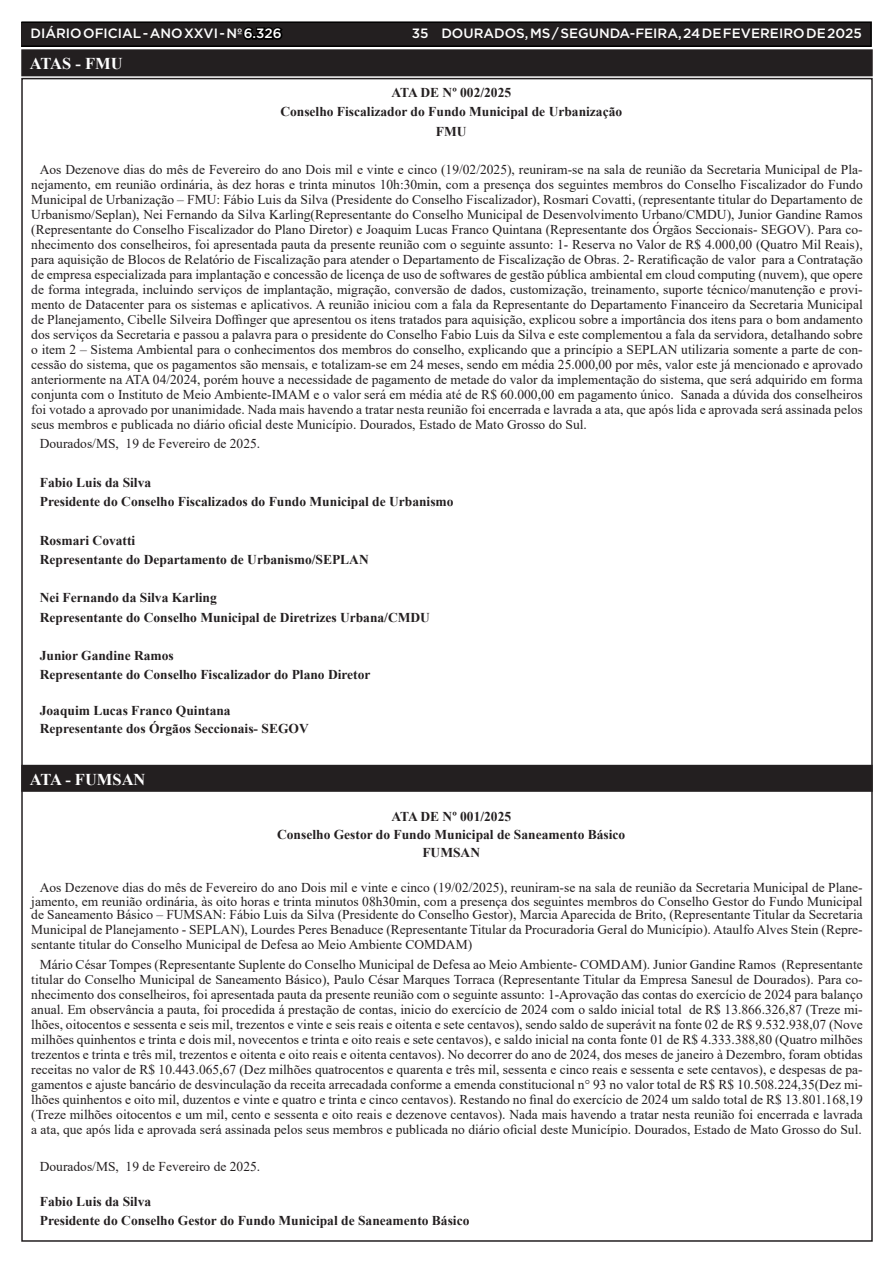
<style>
.page{position:relative;width:893px;height:1263px;background:#fff}
.page>*{position:absolute;margin:0;border:0;box-sizing:border-box;transform-origin:0 0}
.TEXTO{font:700 16.5px "Times New Roman";color:#fff}
.TEXTO-2{font:13.5px/15px "Times New Roman";color:#231f20;text-align:justify}
.TEXTO-3{font:700 13.5px "Times New Roman";color:#231f20}
.t1{font:500 13.5px "Gotham";color:#fff}
.s1{color:#000}
</style>
<div class="page">
<div style="left:21px;top:22px;width:850px;height:24px;background:#231f20"></div>
<div style="left:21px;top:21px;width:851px;height:26px;border:2px solid #000"></div>
<div style="left:23px;top:51px;width:848px;height:23px;background:#231f20"></div>
<div style="left:21px;top:49px;width:852px;height:27px;border:4px solid #231f20"></div>
<div style="left:23px;top:767px;width:848px;height:23px;background:#231f20"></div>
<div style="left:21px;top:765px;width:852px;height:27px;border:4px solid #231f20"></div>
<p class="t1" style="left:31px;top:25px;width:253px">DIÁRIO OFICIAL - ANO XXVI - Nº <span class="s1">6.326</span></p>
<p class="t1" style="left:412px;top:25px;width:452px">35 DOURADOS, MS / SEGUNDA-FEIRA, 24 DE FEVEREIRO DE 2025</p>
<p class="TEXTO" style="left:30px;top:52px;width:94px">ATAS - FMU</p>
<p class="TEXTO-3" style="left:391px;top:83px;width:121px">ATA DE Nº 002/2025</p>
<p class="TEXTO-3" style="left:280px;top:102px;width:343px">Conselho Fiscalizador do Fundo Municipal de Urbanização</p>
<p class="TEXTO-3" style="left:436px;top:121px;width:32px">FMU</p>
<p class="TEXTO-2" style="left:31px;top:162px;width:833px;text-indent:9px">Aos Dezenove dias do mês de Fevereiro do ano Dois mil e vinte e cinco (19/02/2025), reuniram-se na sala de reunião da Secretaria Municipal de Pla&shy;nejamento, em reunião ordinária, às dez horas e trinta minutos 10h:30min, com a presença dos seguintes membros do Conselho Fiscalizador do Fundo Municipal de Urbanização – FMU: Fábio Luis da Silva (Presidente do Conselho Fiscalizador), Rosmari Covatti, (representante titular do Departamento de Urbanismo/Seplan), Nei Fernando da Silva Karling(Representante do Conselho Municipal de Desenvolvimento Urbano/CMDU), Junior Gandine Ramos (Representante do Conselho Fiscalizador do Plano Diretor) e Joaquim Lucas Franco Quintana (Representante dos Órgãos Seccionais- SEGOV). Para co&shy;nhecimento dos conselheiros, foi apresentada pauta da presente reunião com o seguinte assunto: 1- Reserva no Valor de R$ 4.000,00 (Quatro Mil Reais), para aquisição de Blocos de Relatório de Fiscalização para atender o Departamento de Fiscalização de Obras. 2- Reratificação de valor para a Contratação de empresa especializada para implantação e concessão de licença de uso de softwares de gestão pública ambiental em cloud computing (nuvem), que opere de forma integrada, incluindo serviços de implantação, migração, conversão de dados, customização, treinamento, suporte técnico/manutenção e provi&shy;mento de Datacenter para os sistemas e aplicativos. A reunião iniciou com a fala da Representante do Departamento Financeiro da Secretaria Municipal de Planejamento, Cibelle Silveira Doffinger que apresentou os itens tratados para aquisição, explicou sobre a importância dos itens para o bom andamento dos serviços da Secretaria e passou a palavra para o presidente do Conselho Fabio Luis da Silva e este complementou a fala da servidora, detalhando sobre o item 2 – Sistema Ambiental para o conhecimentos dos membros do conselho, explicando que a princípio a SEPLAN utilizaria somente a parte de con&shy;cessão do sistema, que os pagamentos são mensais, e totalizam-se em 24 meses, sendo em média 25.000,00 por mês, valor este já mencionado e aprovado anteriormente na ATA 04/2024, porém houve a necessidade de pagamento de metade do valor da implementação do sistema, que será adquirido em forma conjunta com o Instituto de Meio Ambiente-IMAM e o valor será em média até de R$ 60.000,00 em pagamento único. Sanada a dúvida dos conselheiros foi votado a aprovado por unanimidade. Nada mais havendo a tratar nesta reunião foi encerrada e lavrada a ata, que após lida e aprovada será assinada pelos seus membros e publicada no diário oficial deste Município. Dourados, Estado de Mato Grosso do Sul.</p>
<p class="TEXTO-2" style="left:40px;top:436px;width:222px">Dourados/MS, 19 de Fevereiro de 2025.</p>
<p class="TEXTO-3" style="left:40px;top:473px;width:113px">Fabio Luis da Silva</p>
<p class="TEXTO-3" style="left:40px;top:492px;width:415px">Presidente do Conselho Fiscalizados do Fundo Municipal de Urbanismo</p>
<p class="TEXTO-3" style="left:40px;top:530px;width:97px">Rosmari Covatti</p>
<p class="TEXTO-3" style="left:40px;top:550px;width:330px">Representante do Departamento de Urbanismo/SEPLAN</p>
<p class="TEXTO-3" style="left:40px;top:588px;width:179px">Nei Fernando da Silva Karling</p>
<p class="TEXTO-3" style="left:40px;top:607px;width:392px">Representante do Conselho Municipal de Diretrizes Urbana/CMDU</p>
<p class="TEXTO-3" style="left:40px;top:646px;width:136px">Junior Gandine Ramos</p>
<p class="TEXTO-3" style="left:40px;top:665px;width:332px">Representante do Conselho Fiscalizador do Plano Diretor</p>
<p class="TEXTO-3" style="left:40px;top:701px;width:192px">Joaquim Lucas Franco Quintana</p>
<p class="TEXTO-3" style="left:40px;top:718px;width:270px">Representante dos Órgãos Seccionais- SEGOV</p>
<p class="TEXTO" style="left:30px;top:767px;width:117px">ATA - FUMSAN</p>
<p class="TEXTO-3" style="left:391px;top:807px;width:121px">ATA DE Nº 001/2025</p>
<p class="TEXTO-3" style="left:277px;top:825px;width:350px">Conselho Gestor do Fundo Municipal de Saneamento Básico</p>
<p class="TEXTO-3" style="left:422px;top:843px;width:59px">FUMSAN</p>
<p class="TEXTO-2" style="left:31px;top:881px;width:833px;line-height:13.5px;text-indent:9px">Aos Dezenove dias do mês de Fevereiro do ano Dois mil e vinte e cinco (19/02/2025), reuniram-se na sala de reunião da Secretaria Municipal de Plane&shy;jamento, em reunião ordinária, às oito horas e trinta minutos 08h30min, com a presença dos seguintes membros do Conselho Gestor do Fundo Municipal de Saneamento Básico – FUMSAN: Fábio Luis da Silva (Presidente do Conselho Gestor), Marcia Aparecida de Brito, (Representante Titular da Secretaria</p>
<p class="TEXTO-2" style="left:31px;top:922px;width:833px">Municipal de Planejamento - SEPLAN), Lourdes Peres Benaduce (Representante Titular da Procuradoria Geral do Município). Ataulfo Alves Stein (Repre&shy;sentante titular do Conselho Municipal de Defesa ao Meio Ambiente COMDAM)</p>
<p class="TEXTO-2" style="left:31px;top:956px;width:833px;text-indent:9px">Mário César Tompes (Representante Suplente do Conselho Municipal de Defesa ao Meio Ambiente- COMDAM). Junior Gandine Ramos (Representante titular do Conselho Municipal de Saneamento Básico), Paulo César Marques Torraca (Representante Titular da Empresa Sanesul de Dourados). Para co&shy;nhecimento dos conselheiros, foi apresentada pauta da presente reunião com o seguinte assunto: 1-Aprovação das contas do exercício de 2024 para balanço anual. Em observância a pauta, foi procedida á prestação de contas, inicio do exercício de 2024 com o saldo inicial total de R$ 13.866.326,87 (Treze mi&shy;lhões, oitocentos e sessenta e seis mil, trezentos e vinte e seis reais e oitenta e sete centavos), sendo saldo de superávit na fonte 02 de R$ 9.532.938,07 (Nove milhões quinhentos e trinta e dois mil, novecentos e trinta e oito reais e sete centavos), e saldo inicial na conta fonte 01 de R$ 4.333.388,80 (Quatro milhões trezentos e trinta e três mil, trezentos e oitenta e oito reais e oitenta centavos). No decorrer do ano de 2024, dos meses de janeiro à Dezembro, foram obtidas receitas no valor de R$ 10.443.065,67 (Dez milhões quatrocentos e quarenta e três mil, sessenta e cinco reais e sessenta e sete centavos), e despesas de pa&shy;gamentos e ajuste bancário de desvinculação da receita arrecadada conforme a emenda constitucional n° 93 no valor total de R$ R$ 10.508.224,35(Dez mi&shy;lhões quinhentos e oito mil, duzentos e vinte e quatro e trinta e cinco centavos). Restando no final do exercício de 2024 um saldo total de R$ 13.801.168,19 (Treze milhões oitocentos e um mil, cento e sessenta e oito reais e dezenove centavos). Nada mais havendo a tratar nesta reunião foi encerrada e lavrada a ata, que após lida e aprovada será assinada pelos seus membros e publicada no diário oficial deste Município. Dourados, Estado de Mato Grosso do Sul.</p>
<p class="TEXTO-2" style="left:40px;top:1158px;width:222px">Dourados/MS, 19 de Fevereiro de 2025.</p>
<p class="TEXTO-3" style="left:40px;top:1192px;width:113px">Fabio Luis da Silva</p>
<p class="TEXTO-3" style="left:40px;top:1211px;width:431px">Presidente do Conselho Gestor do Fundo Municipal de Saneamento Básico</p>
</div>
